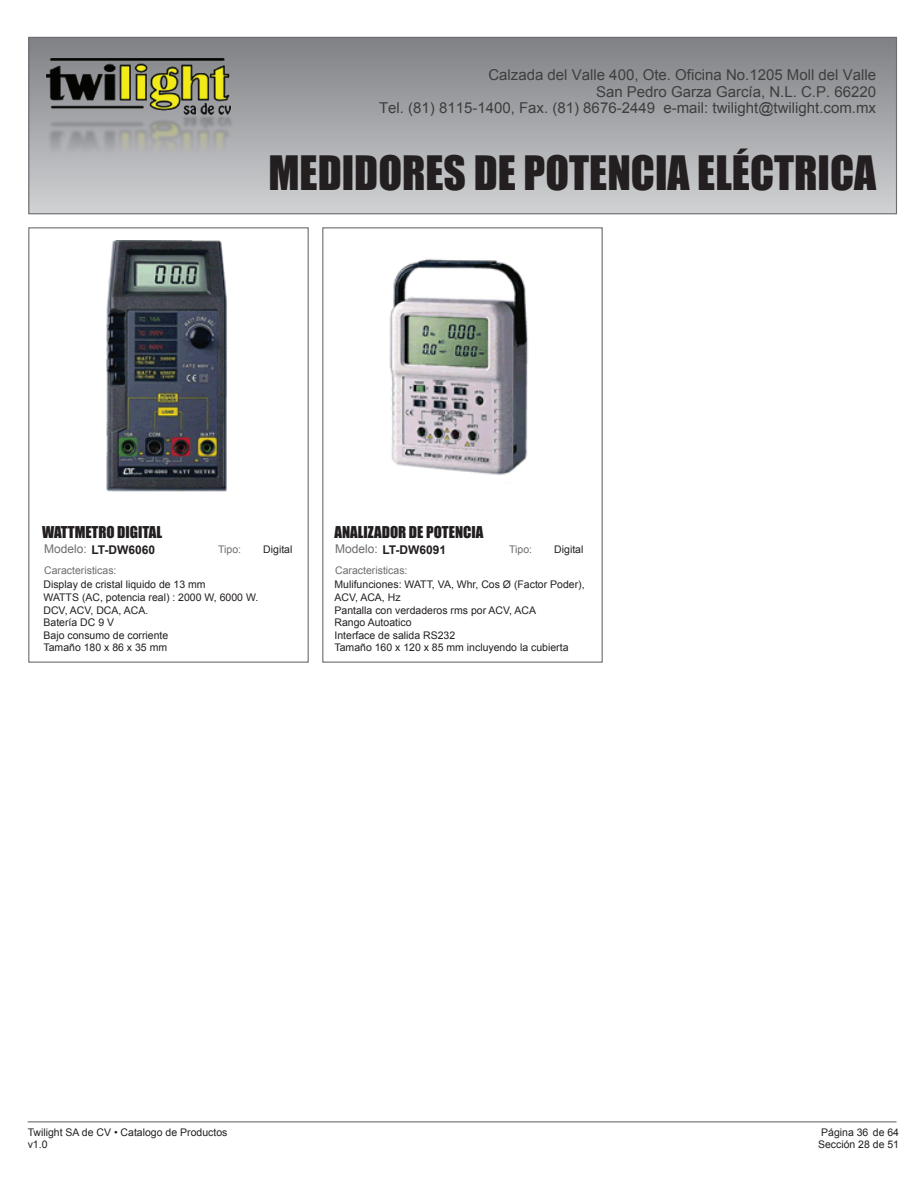
<style>
.page{position:relative;width:918px;height:1188px;background:#fff}
.page>*{position:absolute;margin:0;border:0;box-sizing:border-box;transform-origin:0 0}
.t1{font:43.5px "Impact";color:#231f20}
.t2{font:15px/16.5px "Arial";color:#3e3e3f;text-align:right}
.t3{font:15px "Impact";color:#231f20}
.t4{font:700 12px "Arial";color:#231f20}
.t5{font:10.5px/12.6px "Arial";color:#231f20}
.t6{font:10.5px "Arial";color:#6c6d70}
.s1{font-weight:400;color:#6c6d70}
</style>
<div class="page">
<div style="left:29px;top:37px;width:868px;height:177px;background:linear-gradient(to bottom,#7e8083,#d1d2d4)"></div>
<div style="left:28px;top:37px;width:869px;height:177px;border:1px solid #6c6d70"></div>
<hr style="left:28px;top:1121px;width:869px;height:1px;background:#6c6d70">
<div style="left:322px;top:227px;width:281px;height:436px;border:1px solid #6c6d70"></div>
<div style="left:28px;top:227px;width:281px;height:436px;border:1px solid #6c6d70"></div>
<img style="left:41px;top:58px;width:196px;height:103px">
<img style="left:106px;top:241px;width:121px;height:250px">
<img style="left:389px;top:259px;width:139px;height:216px">
<h2 class="t2" style="left:379px;top:67px;width:499px">Calzada del Valle 400, Ote. Oficina No.1205 Moll del Valle<br>San Pedro Garza García, N.L. C.P. 66220<br>Tel. (81) 8115-1400, Fax. (81) 8676-2449 e-mail: twilight@twilight.com.mx</h2>
<h1 class="t1" style="left:268px;top:140px;width:609px">MEDIDORES DE POTENCIA ELÉCTRICA</h1>
<h2 class="t3" style="left:42px;top:521px;width:122px">WATTMETRO DIGITAL</h2>
<h2 class="t3" style="left:334px;top:521px;width:150px">ANALIZADOR DE POTENCIA</h2>
<p class="t4" style="left:44px;top:541px;width:113px"><span class="s1">Modelo:</span> LT-DW6060</p>
<p class="t6" style="left:218px;top:543px;width:24px">Tipo:</p>
<p class="t6" style="left:44px;top:564px;width:74px">Caracteristicas:</p>
<p class="t5" style="left:263px;top:544px;width:31px">Digital</p>
<p class="t4" style="left:335px;top:541px;width:113px"><span class="s1">Modelo:</span> LT-DW6091</p>
<p class="t6" style="left:509px;top:543px;width:24px">Tipo:</p>
<p class="t6" style="left:335px;top:564px;width:74px">Caracteristicas:</p>
<p class="t5" style="left:554px;top:544px;width:31px">Digital</p>
<p class="t5" style="left:44px;top:579px;width:216px">Display de cristal liquido de 13 mm<br>WATTS (AC, potencia real) : 2000 W, 6000 W.<br>DCV, ACV, DCA, ACA.<br>Batería DC 9 V<br>Bajo consumo de corriente<br>Tamaño 180 x 86 x 35 mm</p>
<p class="t5" style="left:334px;top:579px;width:252px">Mulifunciones: WATT, VA, Whr, Cos Ø (Factor Poder),<br>ACV, ACA, Hz<br>Pantalla con verdaderos rms por ACV, ACA<br>Rango Autoatico<br>Interface de salida RS232<br>Tamaño 160 x 120 x 85 mm incluyendo la cubierta</p>
<p class="t5" style="left:28px;top:1126px;width:201px">Twilight SA de CV • Catalogo de Productos v1.0</p>
<p class="t5" style="left:818px;top:1126px;width:83px;text-align:center">Página 36 de 64<br>Sección 28 de 51</p>
</div>
